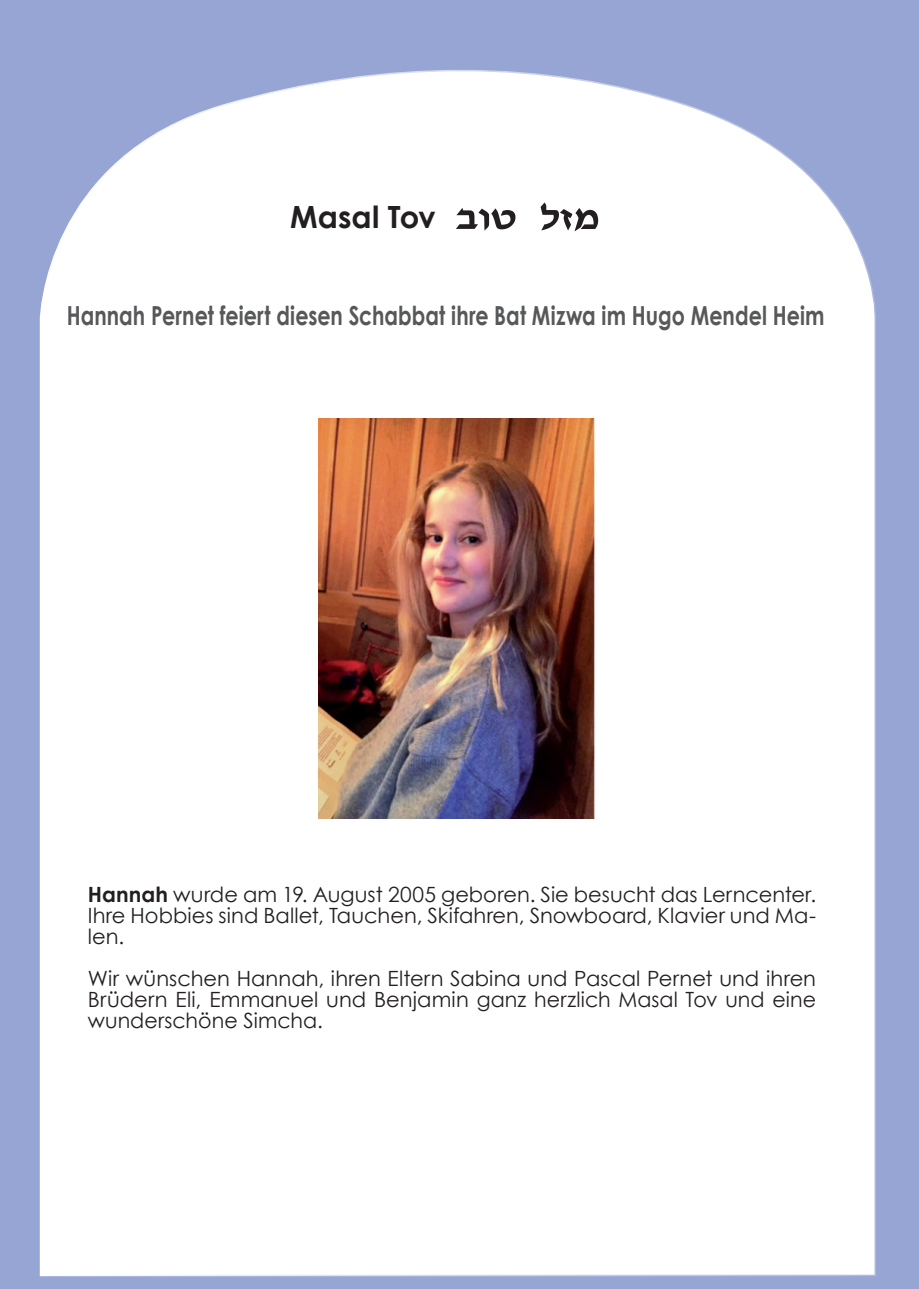
<style>
.page{position:relative;width:919px;height:1289px;background:#fff}
.page>*{position:absolute;margin:0;border:0;box-sizing:border-box;transform-origin:0 0}
.t1{font:700 30.6px "Century Gothic";color:#231f20}
.t2{font:700 26.25px "Century Gothic";letter-spacing:.005em;color:#57585a;scale:.78 1}
.t3{font:21px/21px "Century Gothic";color:#231f20;text-align:justify}
.s1{font-weight:700}
</style>
<div class="page">
<div style="left:0;top:0;width:918px;height:1288px;background:#96a5d3"></div>
<div style="left:39px;top:70px;width:837px;height:1206px;background:#fff"></div>
<div style="left:217px;top:302px;width:81px;height:26px;background:#fff"></div>
<div style="left:493px;top:300px;width:104px;height:29px;background:#fff"></div>
<svg style="left:456px;top:202px;width:142px;height:29px;background:#c0bfbf"></svg>
<img style="left:319px;top:419px;width:280px;height:399px">
<h1 class="t1" style="left:290px;top:194px;width:147px">Masal Tov</h1>
<p class="t2" style="left:67px;top:296px;width:973px">Hannah Pernet feiert diesen Schabbat ihre Bat Mizwa im Hugo Mendel Heim</p>
<p class="t3" style="left:88px;top:883px;width:729px"><span class="s1">Hannah</span> wurde am 19. August 2005 geboren. Sie besucht das Lerncenter.<br>Ihre Hobbies sind Ballet, Tauchen, Skifahren, Snowboard, Klavier und Ma&shy;len.</p>
<p class="t3" style="left:88px;top:967px;width:729px">Wir wünschen Hannah, ihren Eltern Sabina und Pascal Pernet und ihren Brüdern Eli, Emmanuel und Benjamin ganz herzlich Masal Tov und eine wunderschöne Simcha.</p>
</div>
